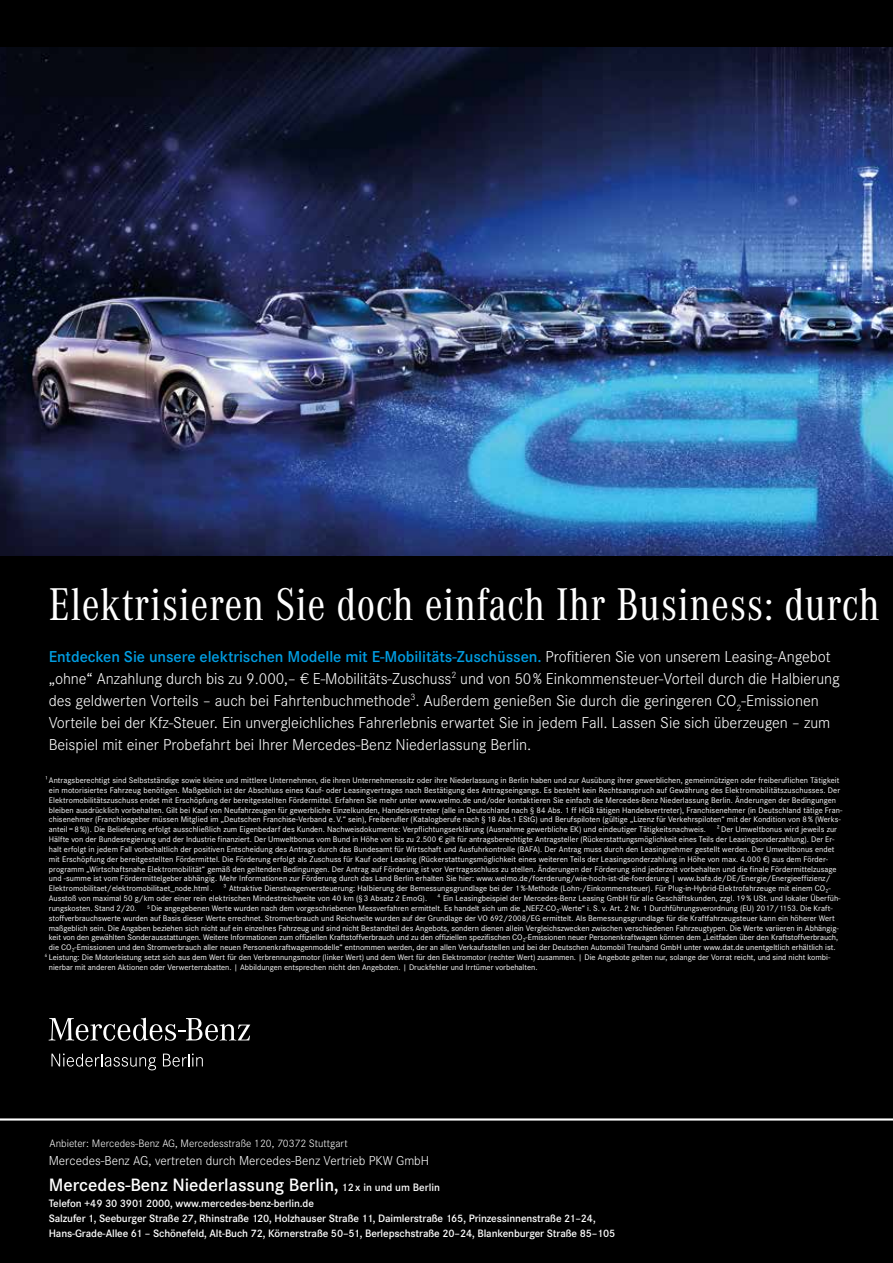
<style>
.page{position:relative;width:893px;height:1263px;background:#000}
.page>*{position:absolute;margin:0;border:0;box-sizing:border-box;transform-origin:0 0}
.t1{font:47.7px "Daimler CAC";letter-spacing:.01em;color:#fff}
.t2{font:600 18.6px "Daimler CS";color:#fff}
.t3{font:300 16.35px/22px "Daimler CS";letter-spacing:-.005em;color:#fff}
.t4{font:300 13.35px "Daimler CS";color:#fff}
.t5{font:600 11.1px/14.9px "Daimler CS";letter-spacing:-.01em;color:#fff}
.t6{font:300 11.1px "Daimler CS";color:#fff}
.t7{font:8.4px/9.8px "Daimler CS";letter-spacing:.005em;color:#fff}
.s1{font-weight:600;color:#009ee3}
.s2{font-size:11.1px}
</style>
<div class="page">
<img style="left:0;top:47px;width:893px;height:508px">
<svg style="left:49px;top:1018px;width:201px;height:23px"></svg>
<svg style="left:51px;top:1053px;width:105px;height:17px"></svg>
<svg style="left:163px;top:1053px;width:40px;height:14px"></svg>
<hr style="left:0;top:1118px;width:893px;height:2px;background:#fff">
<h1 class="t1" style="left:49px;top:571px;width:832px">Elektrisieren Sie doch einfach Ihr Business: durch</h1>
<p class="t3" style="left:49px;top:644px;width:792px"><span class="s1">Entdecken Sie unsere elektrischen Modelle mit E-Mobilitäts-Zuschüssen.</span> Profitieren Sie von unserem Leasing-Angebot „ohne“ Anzahlung durch bis zu 9.000,– € E-Mobilitäts-Zuschuss<sup>2</sup> und von 50 % Einkommensteuer-Vorteil durch die Halbierung des geldwerten Vorteils – auch bei Fahrtenbuchmethode<sup>3</sup>. Außerdem genießen Sie durch die geringeren CO<sub>2</sub>-Emissionen Vorteile bei der Kfz-Steuer. Ein unvergleichliches Fahrerlebnis erwartet Sie in jedem Fall. Lassen Sie sich überzeugen – zum Beispiel mit einer Probefahrt bei Ihrer Mercedes-Benz Niederlassung Berlin.</p>
<p class="t7" style="left:49px;top:775px;width:795px;text-indent:-4px">¹ Antragsberechtigt sind Selbstständige sowie kleine und mittlere Unternehmen, die ihren Unternehmenssitz oder ihre Niederlassung in Berlin haben und zur Ausübung ihrer gewerblichen, gemeinnützigen oder freiberuflichen Tätigkeit ein motorisiertes Fahrzeug benötigen. Maßgeblich ist der Abschluss eines Kauf- oder Leasingvertrages nach Bestätigung des Antragseingangs. Es besteht kein Rechtsanspruch auf Gewährung des Elektromobilitätszuschusses. Der Elektromobilitätszuschuss endet mit Erschöpfung der bereitgestellten Fördermittel. Erfahren Sie mehr unter www.welmo.de und/oder kontaktieren Sie einfach die Mercedes-Benz Niederlassung Berlin. Änderungen der Bedingungen bleiben ausdrücklich vorbehalten. Gilt bei Kauf von Neufahrzeugen für gewerbliche Einzelkunden, Handelsvertreter (alle in Deutschland nach § 84 Abs. 1 ff HGB tätigen Handelsvertreter), Franchisenehmer (in Deutschland tätige Fran&shy;chisenehmer (Franchisegeber müssen Mitglied im „Deutschen Franchise-Verband e. V.“ sein), Freiberufler (Katalogberufe nach § 18 Abs.1 EStG) und Berufspiloten (gültige „Lizenz für Verkehrspiloten“ mit der Kondition von 8 % (Werks&shy;anteil = 8 %)). Die Belieferung erfolgt ausschließlich zum Eigenbedarf des Kunden. Nachweisdokumente: Verpflichtungserklärung (Ausnahme gewerbliche EK) und eindeutiger Tätigkeitsnachweis.</p>
<p class="t7" style="left:49px;top:824px;width:790px;text-indent:668px">² Der Umweltbonus wird jeweils zur Hälfte von der Bundesregierung und der Industrie finanziert. Der Umweltbonus vom Bund in Höhe von bis zu 2.500 € gilt für antragsberechtigte Antragsteller (Rückerstattungsmöglichkeit eines Teils der Leasingsonderzahlung). Der Er&shy;halt erfolgt in jedem Fall vorbehaltlich der positiven Entscheidung des Antrags durch das Bundesamt für Wirtschaft und Ausfuhrkontrolle (BAFA). Der Antrag muss durch den Leasingnehmer gestellt werden. Der Umweltbonus endet mit Erschöpfung der bereitgestellten Fördermittel. Die Förderung erfolgt als Zuschuss für Kauf oder Leasing (Rückerstattungsmöglichkeit eines weiteren Teils der Leasingsonderzahlung in Höhe von max. 4.000 €) aus dem Förder&shy;programm „Wirtschaftsnahe Elektromobilität“ gemäß den geltenden Bedingungen. Der Antrag auf Förderung ist vor Vertragsschluss zu stellen. Änderungen der Förderung sind jederzeit vorbehalten und die finale Fördermittelzusage und -summe ist vom Fördermittelgeber abhängig. Mehr Informationen zur Förderung durch das Land Berlin erhalten Sie hier: www.welmo.de/foerderung/wie-hoch-ist-die-foerderung | www.bafa.de/DE/Energie/Energieeffizienz/ Elektromobilitaet/elektromobilitaet_node.html .</p>
<p class="t7" style="left:223px;top:883px;width:609px">³ Attraktive Dienstwagenversteuerung: Halbierung der Bemessungsgrundlage bei der 1 %-Methode (Lohn-/Einkommensteuer). Für Plug-in-Hybrid-Elektrofahrzeuge mit einem CO₂-</p>
<p class="t7" style="left:49px;top:893px;width:793px">Ausstoß von maximal 50 g/km oder einer rein elektrischen Mindestreichweite von 40 km (§ 3 Absatz 2 EmoG). ⁴ Ein Leasingbeispiel der Mercedes-Benz Leasing GmbH für alle Geschäftskunden, zzgl. 19 % USt. und lokaler Überfüh-</p>
<p class="t7" style="left:49px;top:903px;width:785px">rungskosten. Stand 2/20. 5Die angegebenen Werte wurden nach dem vorgeschriebenen Messverfahren ermittelt. Es handelt sich um die „NEFZ-CO₂-Werte“ i. S. v. Art. 2 Nr. 1 Durchführungsverordnung (EU) 2017/1153. Die Kraft-</p>
<p class="t7" style="left:49px;top:912px;width:787px">stoffverbrauchswerte wurden auf Basis dieser Werte errechnet. Stromverbrauch und Reichweite wurden auf der Grundlage der VO 692/2008/EG ermittelt. Als Bemessungsgrundlage für die Kraftfahrzeugsteuer kann ein höherer Wert</p>
<p class="t7" style="left:49px;top:922px;width:791px">maßgeblich sein. Die Angaben beziehen sich nicht auf ein einzelnes Fahrzeug und sind nicht Bestandteil des Angebots, sondern dienen allein Vergleichszwecken zwischen verschiedenen Fahrzeugtypen. Die Werte variieren in Abhängig-</p>
<p class="t7" style="left:49px;top:932px;width:791px">keit von den gewählten Sonderausstattungen. Weitere Informationen zum offiziellen Kraftstoffverbrauch und zu den offiziellen spezifischen CO₂-Emissionen neuer Personenkraftwagen können dem „Leitfaden über den Kraftstoffverbrauch,</p>
<p class="t7" style="left:49px;top:942px;width:788px">die CO₂-Emissionen und den Stromverbrauch aller neuen Personenkraftwagenmodelle“ entnommen werden, der an allen Verkaufsstellen und bei der Deutschen Automobil Treuhand GmbH unter www.dat.de unentgeltlich erhältlich ist.</p>
<p class="t7" style="left:45px;top:952px;width:787px"><sup>6</sup> Leistung: Die Motorleistung setzt sich aus dem Wert für den Verbrennungsmotor (linker Wert) und dem Wert für den Elektromotor (rechter Wert) zusammen. | Die Angebote gelten nur, solange der Vorrat reicht, und sind nicht kombi-</p>
<p class="t7" style="left:49px;top:961px;width:490px">nierbar mit anderen Aktionen oder Verwerterrabatten. | Abbildungen entsprechen nicht den Angeboten. | Druckfehler und Irrtümer vorbehalten.</p>
<h3 class="t6" style="left:50px;top:1135px;width:300px">Anbieter: Mercedes-Benz AG, Mercedesstraße 120, 70372 Stuttgart</h3>
<h3 class="t4" style="left:49px;top:1151px;width:382px">Mercedes-Benz AG, vertreten durch Mercedes-Benz Vertrieb PKW GmbH</h3>
<h2 class="t2" style="left:49px;top:1170px;width:393px">Mercedes-Benz Niederlassung Berlin, <span class="s2">12 x in und um Berlin</span></h2>
<p class="t5" style="left:49px;top:1195px;width:568px">Telefon +49 30 3901 2000, www.mercedes-benz-berlin.de<br>Salzufer 1, Seeburger Straße 27, Rhinstraße 120, Holzhauser Straße 11, Daimlerstraße 165, Prinzessinnenstraße 21–24,<br>Hans-Grade-Allee 61 – Schönefeld, Alt-Buch 72, Körnerstraße 50–51, Berlepschstraße 20–24, Blankenburger Straße 85–105</p>
</div>
